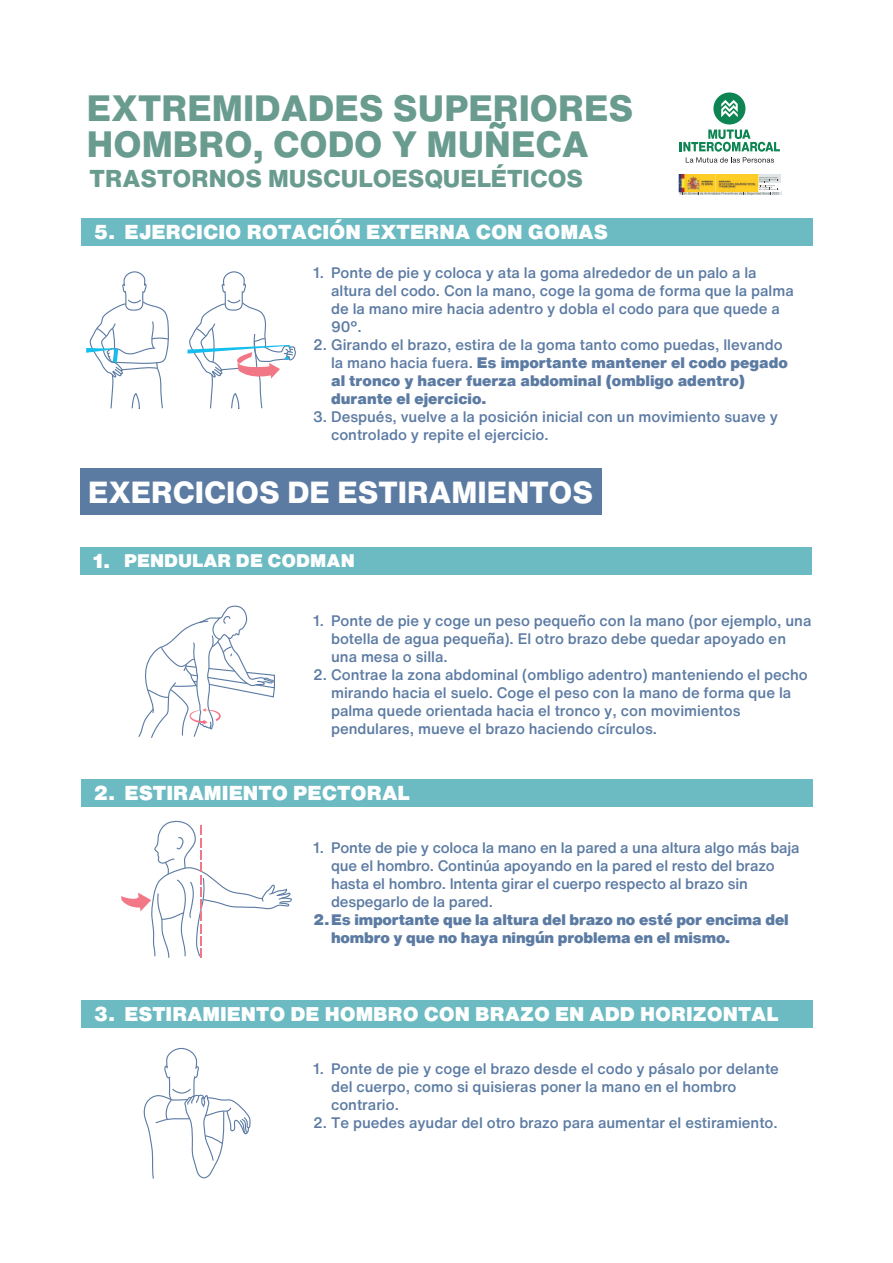
<style>
.page{position:relative;width:893px;height:1263px;background:#fff}
.page>*{position:absolute;margin:0;border:0;box-sizing:border-box;transform-origin:0 0}
.t1{font:800 36px/36px "Helvetica Now Text";color:#699c8f}
.t2{font:800 30px "Helvetica Now Text";color:#fff}
.t3{font:800 24px "Helvetica Now Text";color:#699c8f}
.t4{font:900 19.8px "Helvetica Now Text";color:#fff}
.t5{font:900 19.5px "Helvetica Now Text";color:#fff}
.t6{font:900 18px "Helvetica Now Text";color:#fff}
.t7{font:500 15px/18px "Helvetica Now Text";color:#5c7ba3}
.t8{font:900 15px/18px "Helvetica Now Text";color:#5c7ba3}
.s1{font-weight:500}
.s2{font-size:19.8px}
</style>
<div class="page">
<svg style="left:713px;top:92px;width:32px;height:32px"></svg>
<svg style="left:680px;top:130px;width:100px;height:33px"></svg>
<svg style="left:679px;top:192px;width:102px;height:3px"></svg>
<div style="left:757px;top:174px;width:24px;height:9px;background:#e0e6e7"></div>
<img style="left:678px;top:174px;width:80px;height:18px">
<svg style="left:681px;top:177px;width:98px;height:18px;background:#dbbd63"></svg>
<div style="left:81px;top:218px;width:731px;height:27px;background:#6cbac2"></div>
<svg style="left:86px;top:271px;width:83px;height:138px"></svg>
<svg style="left:187px;top:271px;width:109px;height:138px"></svg>
<div style="left:81px;top:548px;width:731px;height:27px;background:#6cbac2"></div>
<div style="left:81px;top:468px;width:521px;height:46px;background:#5c7ba3"></div>
<svg style="left:138px;top:605px;width:137px;height:133px"></svg>
<div style="left:81px;top:780px;width:731px;height:27px;background:#6cbac2"></div>
<div style="left:81px;top:1000px;width:731px;height:27px;background:#6cbac2"></div>
<svg style="left:121px;top:820px;width:172px;height:359px"></svg>
<h1 class="t1" style="left:87px;top:89px;width:548px">EXTREMIDADES SUPERIORES<br>HOMBRO, CODO Y MUÑECA</h1>
<h3 class="t3" style="left:90px;top:160px;width:495px">TRASTORNOS MUSCULOESQUELÉTICOS</h3>
<h3 class="t4" style="left:93px;top:217px;width:516px">5. EJERCICIO ROTACIÓN EXTERNA CON GOMAS</h3>
<p class="t7" style="left:331px;top:263px;width:464px;text-indent:-18px">1. Ponte de pie y coloca y ata la goma alrededor de un palo a la altura del codo. Con la mano, coge la goma de forma que la palma de la mano mire hacia adentro y dobla el codo para que quede a 90º.</p>
<p class="t8" style="left:331px;top:335px;width:458px;text-indent:-18px"><span class="s1">2. Girando el brazo, estira de la goma tanto como puedas, llevando la mano hacia fuera.</span> Es importante mantener el codo pegado al tronco y hacer fuerza abdominal (ombligo adentro) durante el ejercicio.</p>
<p class="t7" style="left:331px;top:407px;width:448px;text-indent:-18px">3. Después, vuelve a la posición inicial con un movimiento suave y controlado y repite el ejercicio.</p>
<h2 class="t2" style="left:88px;top:469px;width:506px">EXERCICIOS DE ESTIRAMIENTOS</h2>
<h3 class="t4" style="left:93px;top:546px;width:18px">1.</h3>
<p class="t6" style="left:124px;top:547px;width:232px">PENDULAR DE CODMAN</p>
<p class="t7" style="left:331px;top:611px;width:482px;text-indent:-18px">1. Ponte de pie y coge un peso pequeño con la mano (por ejemplo, una botella de agua pequeña). El otro brazo debe quedar apoyado en una mesa o silla.</p>
<p class="t7" style="left:331px;top:665px;width:478px;text-indent:-18px">2. Contrae la zona abdominal (ombligo adentro) manteniendo el pecho mirando hacia el suelo. Coge el peso con la mano de forma que la palma quede orientada hacia el tronco y, con movimientos pendulares, mueve el brazo haciendo círculos.</p>
<h3 class="t4" style="left:93px;top:778px;width:318px">2. ESTIRAMIENTO PECTORAL</h3>
<p class="t7" style="left:331px;top:838px;width:470px;text-indent:-18px">1. Ponte de pie y coloca la mano en la pared a una altura algo más baja que el hombro. Continúa apoyando en la pared el resto del brazo hasta el hombro. Intenta girar el cuerpo respecto al brazo sin despegarlo de la pared.</p>
<p class="t8" style="left:331px;top:910px;width:459px;text-indent:-18px">2.Es importante que la altura del brazo no esté por encima del hombro y que no haya ningún problema en el mismo.</p>
<h3 class="t5" style="left:94px;top:999px;width:686px"><span class="s2">3.</span> ESTIRAMIENTO DE HOMBRO CON BRAZO EN ADD HORIZONTAL</h3>
<p class="t7" style="left:331px;top:1060px;width:449px;text-indent:-18px">1. Ponte de pie y coge el brazo desde el codo y pásalo por delante del cuerpo, como si quisieras poner la mano en el hombro contrario.</p>
<p class="t7" style="left:313px;top:1114px;width:466px">2. Te puedes ayudar del otro brazo para aumentar el estiramiento.</p>
</div>
